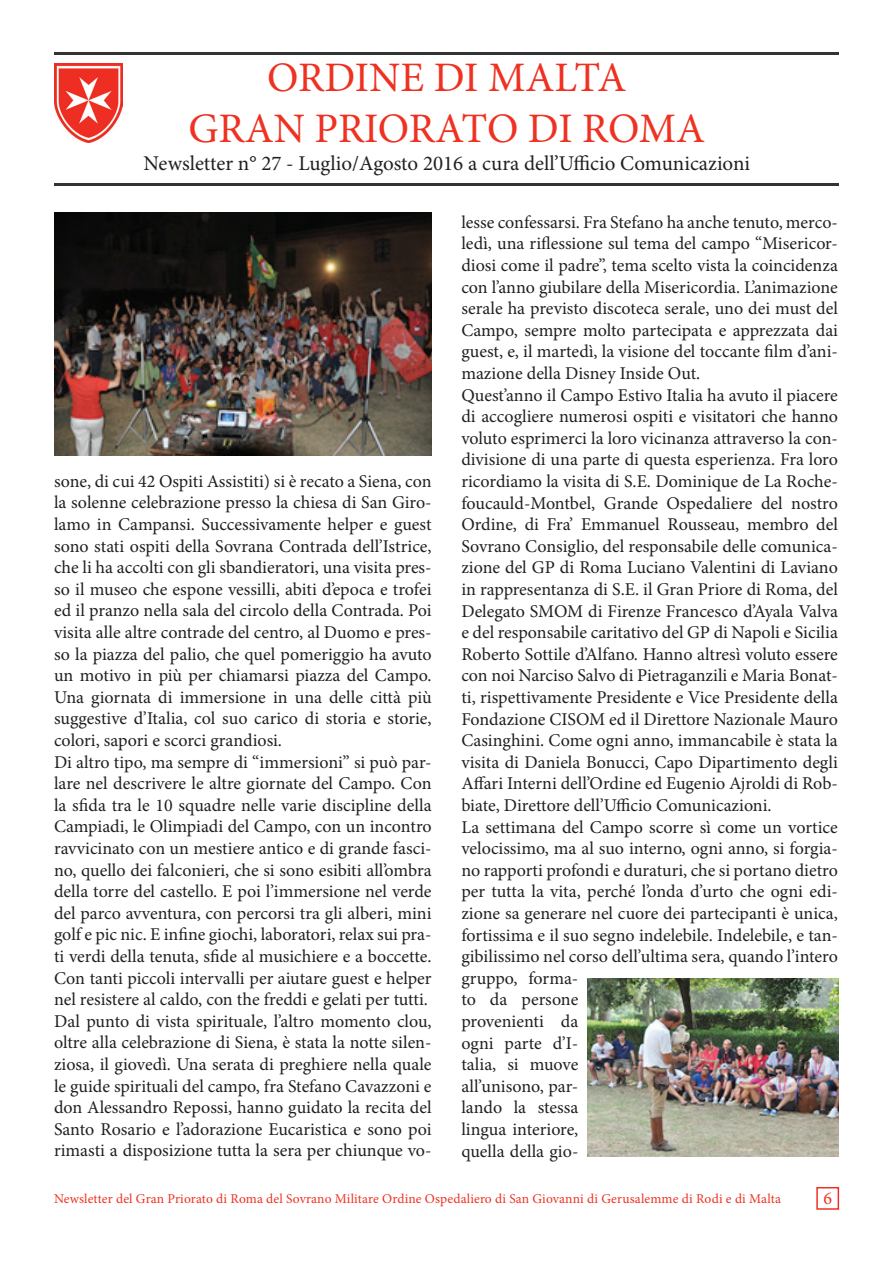
<style>
.page{position:relative;width:893px;height:1263px;background:#fff}
.page>*{position:absolute;margin:0;border:0;box-sizing:border-box;transform-origin:0 0}
.t1{font:42px/50.4px "Minion Pro";letter-spacing:-.005em;color:#ef3122;text-align:center}
.t2{font:21px "Minion Pro";color:#231f20}
.t3{font:18px/21.6px "Minion Pro";color:#231f20}
.t4{font:18px "Minion Pro";color:#ef3122}
.t5{font:13.5px "Minion Pro";letter-spacing:.01em;color:#ef3122}
</style>
<div class="page">
<svg style="left:816px;top:1187px;width:24px;height:23px"></svg>
<img style="left:54px;top:184px;width:785px;height:1px">
<img style="left:54px;top:64px;width:69px;height:79px">
<img style="left:54px;top:53px;width:785px;height:1px">
<img style="left:55px;top:213px;width:376px;height:243px">
<img style="left:588px;top:978px;width:251px;height:179px">
<h1 class="t1" style="left:189px;top:53px;width:518px">ORDINE DI MALTA<br>GRAN PRIORATO DI ROMA</h1>
<p class="t2" style="left:143px;top:149px;width:608px">Newsletter n° 27 - Luglio/Agosto 2016 a cura dell’Ufficio Comunicazioni</p>
<p class="t3" style="left:54px;top:470px;width:379px">sone, di cui 42 Ospiti Assistiti) si è recato a Siena, con la solenne celebrazione presso la chiesa di San Giro&shy;lamo in Campansi. Successivamente helper e guest sono stati ospiti della Sovrana Contrada dell’Istrice, che li ha accolti con gli sbandieratori, una visita pres&shy;so il museo che espone vessilli, abiti d’epoca e trofei ed il pranzo nella sala del circolo della Contrada. Poi visita alle altre contrade del centro, al Duomo e pres&shy;so la piazza del palio, che quel pomeriggio ha avuto un motivo in più per chiamarsi piazza del Campo.<br>Una giornata di immersione in una delle città più suggestive d’Italia, col suo carico di storia e storie, colori, sapori e scorci grandiosi.<br>Di altro tipo, ma sempre di “immersioni” si può par&shy;lare nel descrivere le altre giornate del Campo. Con la sfida tra le 10 squadre nelle varie discipline della Campiadi, le Olimpiadi del Campo, con un incontro ravvicinato con un mestiere antico e di grande fasci&shy;no, quello dei falconieri, che si sono esibiti all’ombra della torre del castello. E poi l’immersione nel verde del parco avventura, con percorsi tra gli alberi, mini golf e pic nic. E infine giochi, laboratori, relax sui pra&shy;ti verdi della tenuta, sfide al musichiere e a boccette.<br>Con tanti piccoli intervalli per aiutare guest e helper nel resistere al caldo, con the freddi e gelati per tutti.<br>Dal punto di vista spirituale, l’altro momento clou, oltre alla celebrazione di Siena, è stata la notte silen&shy;ziosa, il giovedì. Una serata di preghiere nella quale le guide spirituali del campo, fra Stefano Cavazzoni e don Alessandro Repossi, hanno guidato la recita del Santo Rosario e l’adorazione Eucaristica e sono poi rimasti a disposizione tutta la sera per chiunque vo-</p>
<p class="t3" style="left:461px;top:211px;width:378px">lesse confessarsi. Fra Stefano ha anche tenuto, merco&shy;ledì, una riflessione sul tema del campo “Misericor&shy;diosi come il padre”, tema scelto vista la coincidenza con l’anno giubilare della Misericordia. L’animazione serale ha previsto discoteca serale, uno dei must del Campo, sempre molto partecipata e apprezzata dai guest, e, il martedì, la visione del toccante film d’ani&shy;mazione della Disney Inside Out.<br>Quest’anno il Campo Estivo Italia ha avuto il piacere di accogliere numerosi ospiti e visitatori che hanno voluto esprimerci la loro vicinanza attraverso la con&shy;divisione di una parte di questa esperienza. Fra loro ricordiamo la visita di S.E. Dominique de La Roche&shy;foucauld-Montbel, Grande Ospedaliere del nostro Ordine, di Fra’ Emmanuel Rousseau, membro del Sovrano Consiglio, del responsabile delle comunica&shy;zione del GP di Roma Luciano Valentini di Laviano in rappresentanza di S.E. il Gran Priore di Roma, del Delegato SMOM di Firenze Francesco d’Ayala Valva e del responsabile caritativo del GP di Napoli e Sicilia Roberto Sottile d’Alfano. Hanno altresì voluto essere con noi Narciso Salvo di Pietraganzili e Maria Bonat&shy;ti, rispettivamente Presidente e Vice Presidente della Fondazione CISOM ed il Direttore Nazionale Mauro Casinghini. Come ogni anno, immancabile è stata la visita di Daniela Bonucci, Capo Dipartimento degli Affari Interni dell’Ordine ed Eugenio Ajroldi di Rob&shy;biate, Direttore dell’Ufficio Comunicazioni.<br>La settimana del Campo scorre sì come un vortice velocissimo, ma al suo interno, ogni anno, si forgia&shy;no rapporti profondi e duraturi, che si portano dietro per tutta la vita, perché l’onda d’urto che ogni edi&shy;zione sa generare nel cuore dei partecipanti è unica, fortissima e il suo segno indelebile. Indelebile, e tan&shy;gibilissimo nel corso dell’ultima sera, quando l’intero gruppo, forma-<br>to da persone<br>provenienti da<br>ogni parte d’I-<br>talia, si muove<br>all’unisono, par-<br>lando la stessa<br>lingua interiore,<br>quella della gio-</p>
<p class="t5" style="left:54px;top:1189px;width:728px">Newsletter del Gran Priorato di Roma del Sovrano Militare Ordine Ospedaliero di San Giovanni di Gerusalemme di Rodi e di Malta</p>
<p class="t4" style="left:823px;top:1186px;width:10px">6</p>
</div>
